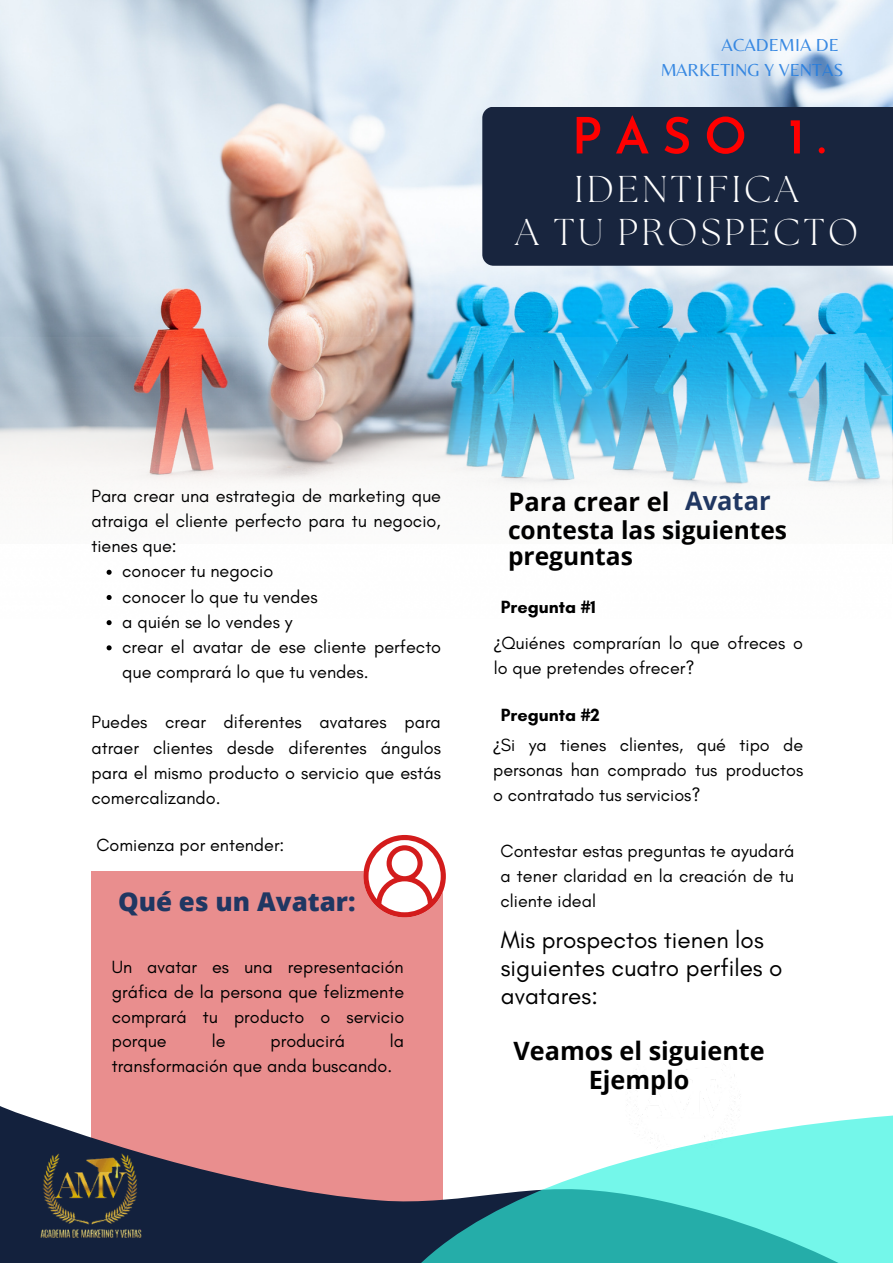
<style>
.page{position:relative;width:893px;height:1264px;background:#fff}
.page>*{position:absolute;margin:0;border:0;box-sizing:border-box;transform-origin:0 0}
.t1{font:600 50.25px "Josefin Sans";color:#f00}
.t2{font:300 37.2px/43.3px "The Seasons";letter-spacing:.09em;color:#fff;text-align:center}
.t3{font:800 25.95px "Open Sans";color:#203762}
.t4{font:700 25.5px "Open Sans";color:#000}
.t5{font:700 25.2px/29.2px "Open Sans";color:#000;text-align:center}
.t6{font:700 24.6px/26px "Open Sans";color:#000}
.t7{font:24.3px/28px "Glacial Indifference";color:#000}
.t8{font:18.15px/24.8px "Belleza";color:#217bdf;text-align:right}
.t9{font:18px/25.2px "Glacial Indifference";color:#000;text-align:justify}
.t10{font:700 18px "Glacial Indifference";color:#000}
.s1{color:#203762}
.s2{font-weight:700}
.s3{font-family:"Noto Sans"}
</style>
<div class="page">
<div style="left:91px;top:870px;width:352px;height:385px;background:#e98e8e"></div>
<img style="left:0;top:0;width:892px;height:483px">
<img style="left:0;top:337px;width:891px;height:262px">
<svg style="left:363px;top:835px;width:83px;height:82px"></svg>
<div style="left:482px;top:107px;width:410px;height:159px;background:#18253e"></div>
<svg style="left:0;top:1101px;width:735px;height:161px;fill:#13213d"></svg>
<svg style="left:381px;top:1113px;width:511px;height:149px"></svg>
<svg style="left:107px;top:569px;width:5px;height:6px"></svg>
<svg style="left:107px;top:595px;width:5px;height:5px"></svg>
<svg style="left:107px;top:620px;width:5px;height:5px"></svg>
<svg style="left:107px;top:645px;width:5px;height:5px"></svg>
<img style="left:37px;top:1149px;width:105px;height:92px">
<p class="t8" style="left:660px;top:32px;width:185px">ACADEMIA DE<br>MARKETING Y VENTAS</p>
<h1 class="t1" style="left:571px;top:116px;width:256px">PASO 1.</h1>
<h2 class="t2" style="left:515px;top:170px;width:344px">IDENTIFICA<br>A TU PROSPECTO</h2>
<p class="t9" style="left:91px;top:483px;width:351px">Para crear una estrategia de marketing que atraiga el cliente perfecto para tu negocio, tienes que:</p>
<p class="t9" style="left:122px;top:558px;width:320px;text-align:left">conocer tu negocio<br>conocer lo que tu vendes<br>a quién se lo vendes y<br>crear el avatar de ese cliente perfecto que comprará lo que tu vendes.</p>
<p class="t9" style="left:91px;top:709px;width:351px">Puedes crear diferentes avatares para atraer clientes desde diferentes ángulos para el mismo producto o servicio que estás comercalizando.</p>
<p class="t9" style="left:96px;top:832px;width:189px">Comienza por entender:</p>
<h3 class="t3" style="left:118px;top:883px;width:239px">Qué es un Avatar:</h3>
<p class="t9" style="left:112px;top:954px;width:294px;line-height:24.8px">Un avatar es una representación gráfica de la persona que felizmente comprará tu producto o servicio porque</p>
<p class="t9" style="left:112px;top:1028px;width:294px;line-height:24.8px;text-indent:278px">la transformación que anda buscando.</p>
<p class="t9" style="left:212px;top:1028px;width:15px">le</p>
<p class="t9" style="left:270px;top:1028px;width:76px">producirá</p>
<h3 class="t4" style="left:508px;top:483px;width:263px">Para crear el <span class="s1">Avatar</span></h3>
<h3 class="t6" style="left:508px;top:516px;width:280px">contesta las siguientes preguntas</h3>
<p class="t9" style="left:493px;top:589px;width:311px;line-height:35.7px;text-indent:7px"><span class="s2">Pregunta #1<br></span><span class="s3">¿</span>Quiénes comprarían lo que ofreces o</p>
<p class="t9" style="left:493px;top:654px;width:202px">lo que pretendes ofrecer?</p>
<p class="t10" style="left:501px;top:703px;width:100px">Pregunta #2</p>
<p class="t9" style="left:493px;top:732px;width:312px;line-height:24.8px"><span class="s3">¿</span>Si ya tienes clientes, qué tipo de personas han comprado tus productos o contratado tus servicios?</p>
<p class="t9" style="left:500px;top:838px;width:295px;line-height:24.8px">Contestar estas preguntas te ayudará a tener claridad en la creación de tu cliente ideal</p>
<h3 class="t7" style="left:501px;top:925px;width:283px">Mis prospectos tienen los siguientes cuatro perfiles o avatares:</h3>
<h3 class="t5" style="left:513px;top:1035px;width:253px">Veamos el siguiente<br>Ejemplo</h3>
</div>
